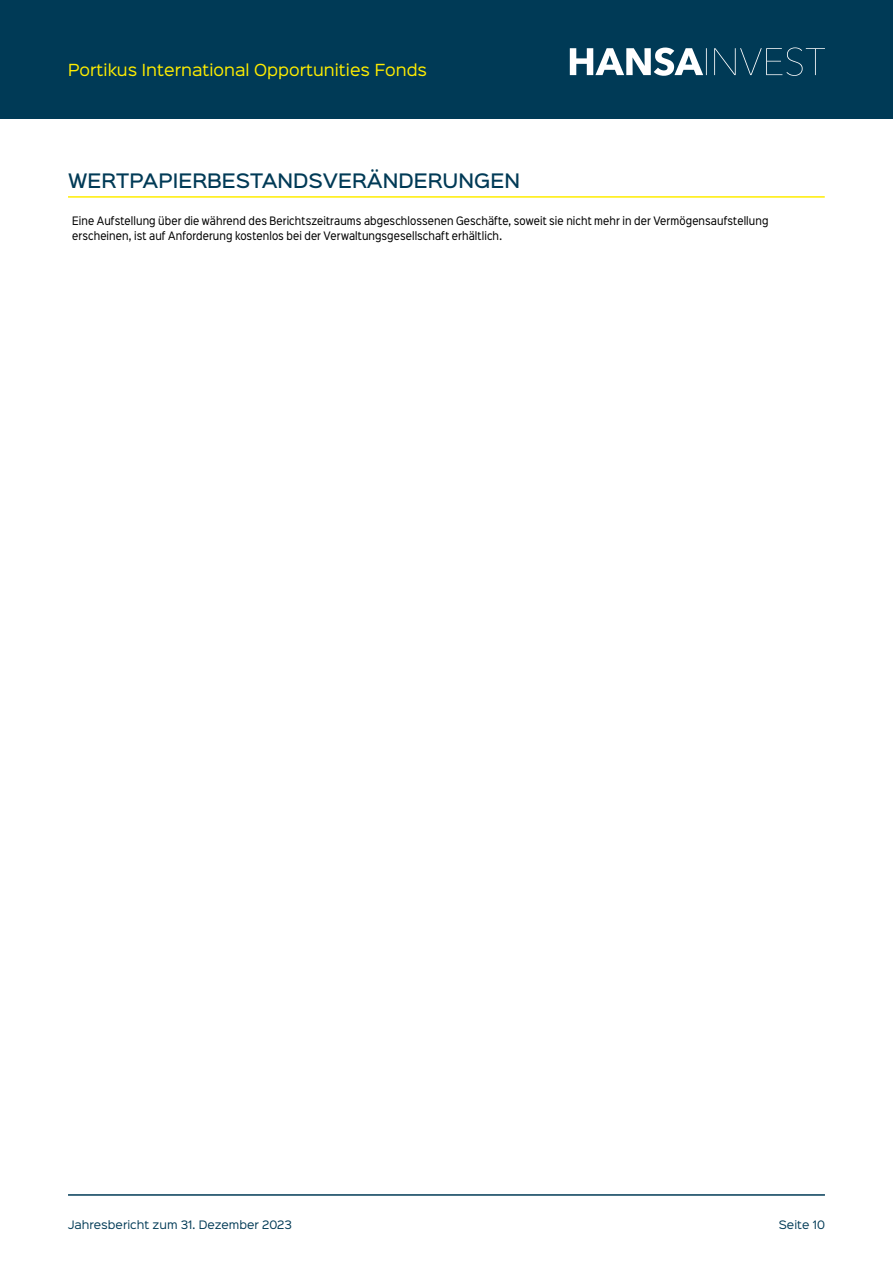
<style>
.page{position:relative;width:893px;height:1263px;background:#fff}
.page>*{position:absolute;margin:0;border:0;box-sizing:border-box;transform-origin:0 0}
.t1{font:500 18px "Sinkin Sans 500";color:#003a56}
.t2{font:15px "Sinkin Sans 400";color:#ffed00}
.t3{font:10.5px/15px "Sinkin Sans Narrow W01 400 Rg";letter-spacing:.01em;color:#000}
.t4{font:10.5px "Sinkin Sans 400";color:#003a56}
</style>
<div class="page">
<div style="left:0;top:0;width:893px;height:119px;background:#003a56"></div>
<svg style="left:570px;top:47px;width:255px;height:29px"></svg>
<hr style="left:68px;top:1194px;width:757px;height:2px;background:#003a56">
<hr style="left:68px;top:196px;width:757px;height:2px;background:#ffed00">
<h2 class="t2" style="left:68px;top:57px;width:361px">Portikus International Opportunities Fonds</h2>
<h1 class="t1" style="left:68px;top:165px;width:454px">WERTPAPIERBESTANDSVERÄNDERUNGEN</h1>
<p class="t3" style="left:72px;top:213px;width:698px">Eine Aufstellung über die während des Berichtszeitraums abgeschlossenen Geschäfte, soweit sie nicht mehr in der Vermögensaufstellung erscheinen, ist auf Anforderung kostenlos bei der Verwaltungsgesellschaft erhältlich.</p>
<p class="t4" style="left:68px;top:1216px;width:225px">Jahresbericht zum 31. Dezember 2023</p>
<p class="t4" style="left:779px;top:1216px;width:48px">Seite 10</p>
</div>
